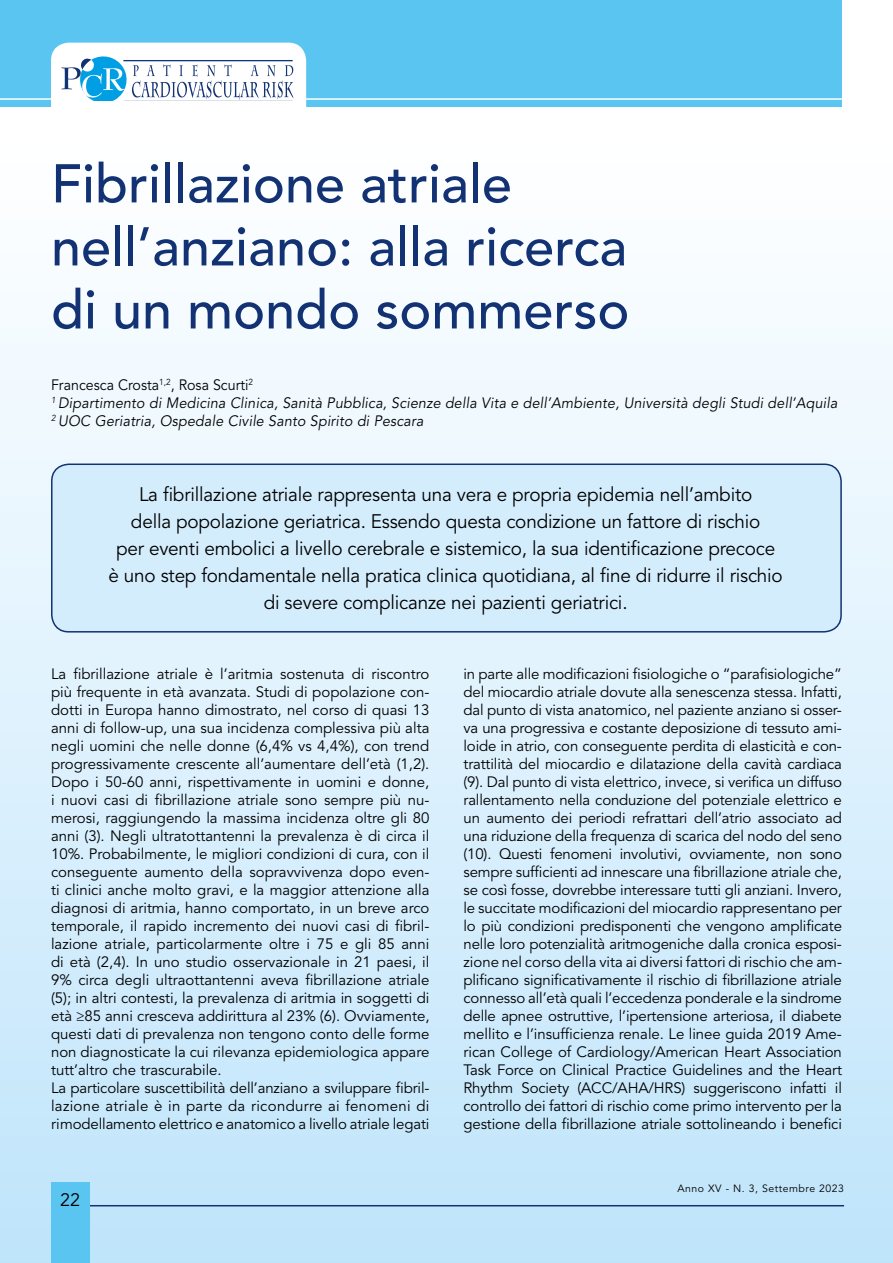
<style>
.page{position:relative;width:893px;height:1263px;background:#fff}
.page>*{position:absolute;margin:0;border:0;box-sizing:border-box;transform-origin:0 0}
.t1{font:500 54px/63px "Avenir LT Std";color:#123274}
.t2{font:19.5px/27px "Avenir LT Std";letter-spacing:-.01em;color:#000;text-align:center}
.t3{font:18px "Avenir LT Std";color:#000}
.t4{font:15px/18px "Avenir LT Std";color:#000}
.t5{font:italic 15px/18px "Avenir LT Std";letter-spacing:.015em;color:#000;scale:.95 1}
.t6{font:10.5px "Avenir LT Std";letter-spacing:.05em;color:#000}
.s1{font-style:normal}
</style>
<div class="page">
<div style="left:0;top:123px;width:893px;height:1140px;background:linear-gradient(to bottom,#fff,#c0e5fb)"></div>
<div style="left:0;top:0;width:842px;height:106px;background:#5bc5f2"></div>
<div style="left:51px;top:43px;width:255px;height:80px;background:#fff;border-radius:18px"></div>
<hr style="left:0;top:98px;width:842px;height:2px;background:#fff">
<svg style="left:61px;top:56px;width:232px;height:44px"></svg>
<hr style="left:123px;top:60px;width:170px;height:1px;background:#14387f">
<hr style="left:83px;top:1205px;width:761px;height:1px;background:#123274">
<div style="left:51px;top:1182px;width:38px;height:81px;background:#5bc5f2"></div>
<div style="left:52px;top:464px;width:789px;height:168px;background:#d4edfc;border-radius:17px"></div>
<div style="left:51px;top:463px;width:791px;height:169px;border:2px solid #123274;border-radius:17px"></div>
<h1 class="t1" style="left:51px;top:154px;width:580px">Fibrillazione atriale nell’anziano: alla ricerca di un mondo sommerso</h1>
<p class="t5" style="left:51px;top:377px;width:829px"><span class="s1">Francesca Crosta</span><sup>1,2</sup><span class="s1">, Rosa Scurti</span><sup>2<br></sup><sup>1</sup> Dipartimento di Medicina Clinica, Sanità Pubblica, Scienze della Vita e dell’Ambiente, Università degli Studi dell’Aquila<br><sup>2</sup> UOC Geriatria, Ospedale Civile Santo Spirito di Pescara</p>
<p class="t2" style="left:109px;top:482px;width:676px">La fibrillazione atriale rappresenta una vera e propria epidemia nell’ambito<br>della popolazione geriatrica. Essendo questa condizione un fattore di rischio<br>per eventi embolici a livello cerebrale e sistemico, la sua identificazione precoce è uno step fondamentale nella pratica clinica quotidiana, al fine di ridurre il rischio di severe complicanze nei pazienti geriatrici.</p>
<p class="t4" style="left:51px;top:665px;width:380px">La fibrillazione atriale è l’aritmia sostenuta di riscontro più frequente in età avanzata. Studi di popolazione con&shy;dotti in Europa hanno dimostrato, nel corso di quasi 13 anni di follow-up, una sua incidenza complessiva più alta negli uomini che nelle donne (6,4% vs 4,4%), con trend progressivamente crescente all’aumentare dell’età (1,2).<br>Dopo i 50-60 anni, rispettivamente in uomini e donne, i nuovi casi di fibrillazione atriale sono sempre più nu&shy;merosi, raggiungendo la massima incidenza oltre gli 80 anni (3). Negli ultratottantenni la prevalenza è di circa il 10%. Probabilmente, le migliori condizioni di cura, con il conseguente aumento della sopravvivenza dopo even&shy;ti clinici anche molto gravi, e la maggior attenzione alla diagnosi di aritmia, hanno comportato, in un breve arco temporale, il rapido incremento dei nuovi casi di fibril&shy;lazione atriale, particolarmente oltre i 75 e gli 85 anni di età (2,4). In uno studio osservazionale in 21 paesi, il 9% circa degli ultraottantenni aveva fibrillazione atriale (5); in altri contesti, la prevalenza di aritmia in soggetti di età ≥85 anni cresceva addirittura al 23% (6). Ovviamente, questi dati di prevalenza non tengono conto delle forme non diagnosticate la cui rilevanza epidemiologica appare tutt’altro che trascurabile.<br>La particolare suscettibilità dell’anziano a sviluppare fibril&shy;lazione atriale è in parte da ricondurre ai fenomeni di rimodellamento elettrico e anatomico a livello atriale legati</p>
<p class="t4" style="left:463px;top:665px;width:380px;text-align:justify">in parte alle modificazioni fisiologiche o “parafisiologiche” del miocardio atriale dovute alla senescenza stessa. Infatti, dal punto di vista anatomico, nel paziente anziano si osser&shy;va una progressiva e costante deposizione di tessuto ami&shy;loide in atrio, con conseguente perdita di elasticità e con&shy;trattilità del miocardio e dilatazione della cavità cardiaca (9). Dal punto di vista elettrico, invece, si verifica un diffuso rallentamento nella conduzione del potenziale elettrico e un aumento dei periodi refrattari dell’atrio associato ad una riduzione della frequenza di scarica del nodo del seno (10). Questi fenomeni involutivi, ovviamente, non sono sempre sufficienti ad innescare una fibrillazione atriale che, se così fosse, dovrebbe interessare tutti gli anziani. Invero, le succitate modificazioni del miocardio rappresentano per lo più condizioni predisponenti che vengono amplificate nelle loro potenzialità aritmogeniche dalla cronica esposi&shy;zione nel corso della vita ai diversi fattori di rischio che am&shy;plificano significativamente il rischio di fibrillazione atriale connesso all’età quali l’eccedenza ponderale e la sindrome delle apnee ostruttive, l’ipertensione arteriosa, il diabete mellito e l’insufficienza renale. Le linee guida 2019 Ame&shy;rican College of Cardiology/American Heart Association Task Force on Clinical Practice Guidelines and the Heart Rhythm Society (ACC/AHA/HRS) suggeriscono infatti il controllo dei fattori di rischio come primo intervento per la gestione della fibrillazione atriale sottolineando i benefici</p>
<p class="t3" style="left:60px;top:1189px;width:21px">22</p>
<p class="t6" style="left:677px;top:1182px;width:168px">Anno XV - N. 3, Settembre 2023</p>
</div>
